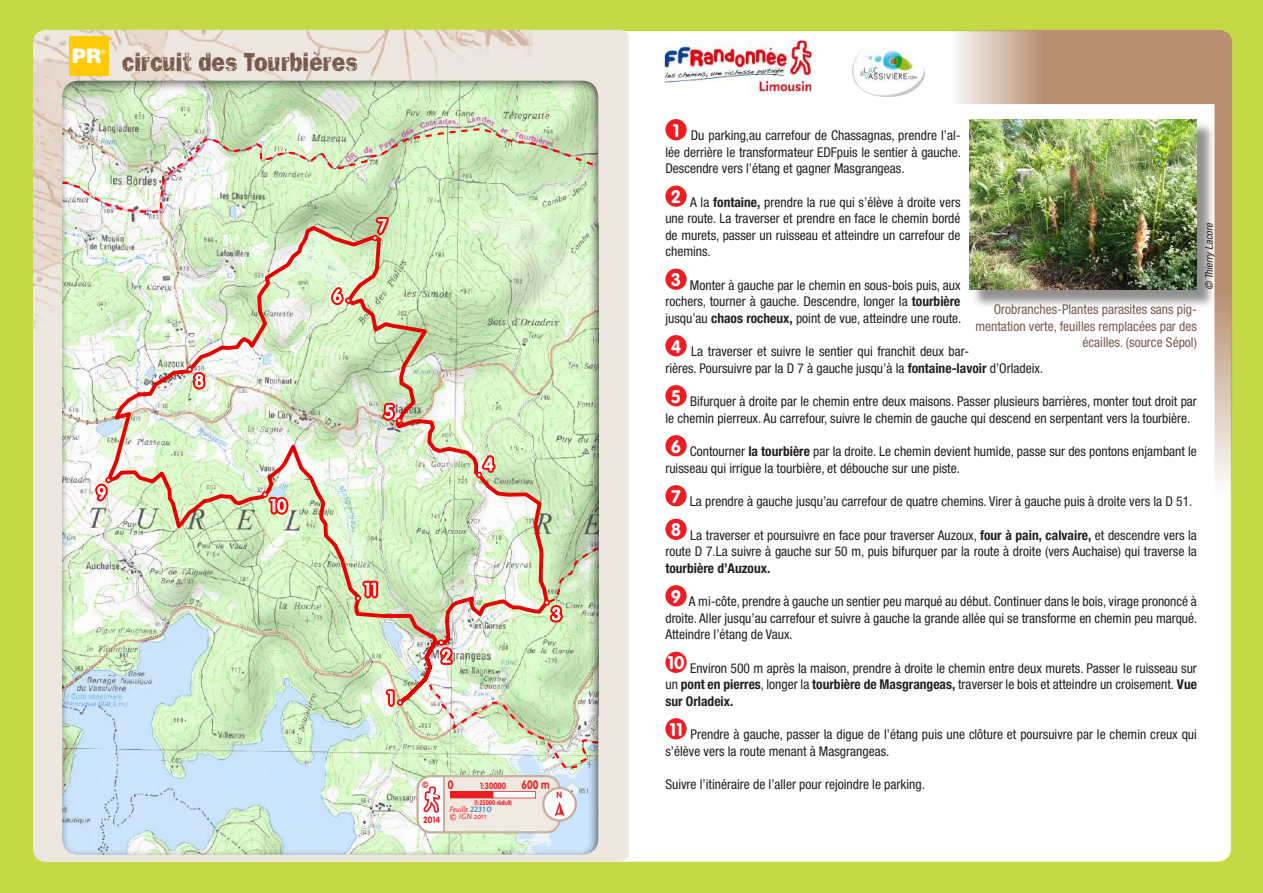
<style>
.page{position:relative;width:1263px;height:893px;background:#fff}
.page>*{position:absolute;margin:0;border:0;box-sizing:border-box;transform-origin:0 0}
.t1{font:27px "Frankie OTF";color:#78594e;scale:.83 1}
.t2{font:900 20.1px "Helvetica Neue";color:#fff}
.t3{font:300 17.85px "VAG Rounded Std";color:#fff}
.t4{font:condensed 13.5px/16.5px "Helvetica Neue";color:#231f20;text-align:justify}
.t5{font:condensed 13.5px/16.5px "Helvetica Neue";color:#78594e;text-align:right}
.t6{font:700 condensed 13.5px "Helvetica Neue";color:#231f20}
.t7{font:700 12px "VAG Rounded Std";color:#ee1d23;scale:.82 1}
.t8{font:italic condensed 10.5px "Helvetica Neue";color:#231f20}
.t9{font:700 9px "VAG Rounded Std";color:#ee1d23;scale:.82 1}
.t10{font:700 9px "VAG Rounded Std";color:#ee1d23;scale:.9 1}
.t11{font:italic 8.25px/6.9px "Scala Sans";color:#ee1d23;scale:.9 1}
.t12{font:700 6.75px "VAG Rounded Std";color:#ee1d23;scale:.82 1}
.t13{font:6.15px "Helvetica Neue";color:#fff}
.s1{font-family:"Myriad Pro";font-weight:700;color:#5a91c6}
.s2{font-weight:700}
</style>
<div class="page">
<div style="left:0;top:0;width:631px;height:893px;background:#c4d944"></div>
<div style="left:631px;top:0;width:632px;height:893px;background:#c4d944"></div>
<div style="left:632px;top:31px;width:599px;height:831px;background:#fff"></div>
<svg style="left:951px;top:30px;width:281px;height:667px;background:#f4efea"></svg>
<img style="left:33px;top:30px;width:596px;height:832px">
<div style="left:665px;top:119px;width:22px;height:21px;background:#ee1d23;border-radius:50%"></div>
<div style="left:665px;top:186px;width:22px;height:21px;background:#ee1d23;border-radius:50%"></div>
<div style="left:665px;top:269px;width:22px;height:21px;background:#ee1d23;border-radius:50%"></div>
<div style="left:665px;top:335px;width:22px;height:21px;background:#ee1d23;border-radius:50%"></div>
<div style="left:665px;top:385px;width:22px;height:21px;background:#ee1d23;border-radius:50%"></div>
<div style="left:665px;top:435px;width:22px;height:21px;background:#ee1d23;border-radius:50%"></div>
<div style="left:665px;top:485px;width:22px;height:21px;background:#ee1d23;border-radius:50%"></div>
<div style="left:665px;top:519px;width:22px;height:21px;background:#ee1d23;border-radius:50%"></div>
<div style="left:665px;top:585px;width:22px;height:21px;background:#ee1d23;border-radius:50%"></div>
<div style="left:665px;top:652px;width:22px;height:21px;background:#ee1d23;border-radius:50%"></div>
<div style="left:665px;top:718px;width:22px;height:21px;background:#ee1d23;border-radius:50%"></div>
<div style="left:69px;top:36px;width:39px;height:39px;background:#feca0a"></div>
<div style="left:62px;top:80px;width:537px;height:775px;background:#231f20;opacity:.75"></div>
<svg style="left:416px;top:775px;width:161px;height:58px;background:#ebd9d5"></svg>
<div style="left:971px;top:121px;width:244px;height:188px;background:#231f20;opacity:.5"></div>
<img style="left:969px;top:119px;width:228px;height:171px">
<svg style="left:653px;top:40px;width:170px;height:57px"></svg>
<img style="left:665px;top:40px;width:146px;height:57px">
<div style="left:838px;top:40px;width:101px;height:57px;background:#fff"></div>
<img style="left:853px;top:40px;width:71px;height:57px">
<h2 class="t2" style="left:72px;top:44px;width:31px">PR</h2>
<p class="t13" style="left:101px;top:48px;width:6px">®</p>
<h1 class="t1" style="left:122px;top:46px;width:285px">circuit des Tourbières</h1>
<h3 class="t3" style="left:97px;top:482px;width:11px">9</h3>
<h3 class="t3" style="left:195px;top:371px;width:11px">8</h3>
<h3 class="t3" style="left:270px;top:496px;width:18px">10</h3>
<h3 class="t3" style="left:333px;top:286px;width:11px">6</h3>
<h3 class="t3" style="left:378px;top:216px;width:10px">7</h3>
<h3 class="t3" style="left:384px;top:402px;width:11px">5</h3>
<h3 class="t3" style="left:484px;top:454px;width:11px">4</h3>
<h3 class="t3" style="left:364px;top:579px;width:15px">11</h3>
<h3 class="t3" style="left:387px;top:688px;width:8px">1</h3>
<h3 class="t3" style="left:441px;top:646px;width:11px">2</h3>
<h3 class="t3" style="left:552px;top:604px;width:11px">3</h3>
<p class="t7" style="left:448px;top:777px;width:8px">0</p>
<p class="t9" style="left:480px;top:780px;width:33px">1:30000</p>
<p class="t7" style="left:522px;top:777px;width:36px">600 m</p>
<p class="t12" style="left:474px;top:798px;width:47px">(1:25000 réduit)</p>
<p class="t10" style="left:422px;top:779px;width:9px">©</p>
<p class="t10" style="left:557px;top:790px;width:8px">N</p>
<p class="t10" style="left:423px;top:815px;width:20px">2014</p>
<p class="t11" style="left:450px;top:806px;width:48px">Feuille <span class="s1">2231O </span>© IGN 2011</p>
<p class="t4" style="left:665px;top:127px;width:297px;text-indent:7px"><sup>1</sup> Du parking,au carrefour de Chassagnas, prendre l’al&shy;lée derrière le transformateur EDFpuis le sentier à gauche.<br>Descendre vers l’étang et gagner Masgrangeas.</p>
<p class="t4" style="left:665px;top:194px;width:297px;text-indent:5px"><sup>2</sup> A la <span class="s2">fontaine,</span> prendre la rue qui s’élève à droite vers une route. La traverser et prendre en face le chemin bordé de murets, passer un ruisseau et atteindre un carrefour de chemins.</p>
<p class="t4" style="left:665px;top:277px;width:298px;text-align:center"><sup>3</sup> Monter à gauche par le chemin en sous-bois puis, aux rochers, tourner à gauche. Descendre, longer la <span class="s2">tourbière </span>jusqu’au <span class="s2">chaos rocheux,</span> point de vue, atteindre une route.</p>
<p class="t4" style="left:665px;top:343px;width:379px;text-indent:5px"><sup>4</sup> La traverser et suivre le sentier qui franchit deux bar-<br>rières. Poursuivre par la D 7 à gauche jusqu’à la <span class="s2">fontaine-lavoir</span> d’Orladeix.</p>
<p class="t4" style="left:665px;top:393px;width:533px;text-align:center"><sup>5</sup> Bifurquer à droite par le chemin entre deux maisons. Passer plusieurs barrières, monter tout droit par le chemin pierreux. Au carrefour, suivre le chemin de gauche qui descend en serpentant vers la tourbière.</p>
<p class="t4" style="left:665px;top:443px;width:533px;text-indent:5px"><sup>6</sup> Contourner <span class="s2">la tourbière</span> par la droite. Le chemin devient humide, passe sur des pontons enjambant le ruisseau qui irrigue la tourbière, et débouche sur une piste.</p>
<p class="t4" style="left:671px;top:493px;width:523px"><sup>7</sup> La prendre à gauche jusqu’au carrefour de quatre chemins. Virer à gauche puis à droite vers la D 51.</p>
<p class="t4" style="left:665px;top:527px;width:533px;text-align:center"><sup>8</sup> La traverser et poursuivre en face pour traverser Auzoux, <span class="s2">four à pain, calvaire,</span> et descendre vers la route D 7.La suivre à gauche sur 50 m, puis bifurquer par la route à droite (vers Auchaise) qui traverse la</p>
<p class="t6" style="left:665px;top:560px;width:106px">tourbière d’Auzoux.</p>
<p class="t4" style="left:665px;top:593px;width:533px;text-indent:5px"><sup>9</sup> A mi-côte, prendre à gauche un sentier peu marqué au début. Continuer dans le bois, virage prononcé à droite. Aller jusqu’au carrefour et suivre à gauche la grande allée qui se transforme en chemin peu marqué.<br>Atteindre l’étang de Vaux.</p>
<p class="t4" style="left:665px;top:660px;width:533px"><sup>10</sup> Environ 500 m après la maison, prendre à droite le chemin entre deux murets. Passer le ruisseau sur un <span class="s2">pont en pierres</span>, longer la <span class="s2">tourbière de Masgrangeas,</span> traverser le bois et atteindre un croisement. <span class="s2">Vue sur Orladeix.</span></p>
<p class="t4" style="left:665px;top:726px;width:533px"><sup>11</sup> Prendre à gauche, passer la digue de l’étang puis une clôture et poursuivre par le chemin creux qui s’élève vers la route menant à Masgrangeas.</p>
<p class="t4" style="left:665px;top:776px;width:261px">Suivre l’itinéraire de l’aller pour rejoindre le parking.</p>
<p class="t5" style="left:975px;top:301px;width:223px">Orobranches-Plantes parasites sans pig&shy;mentation verte, feuilles remplacées par des écailles. (source Sépol)</p>
<p class="t8" style="left:1203px;top:290px;width:69px;rotate:-90deg">© Thierry Lacore</p>
</div>
